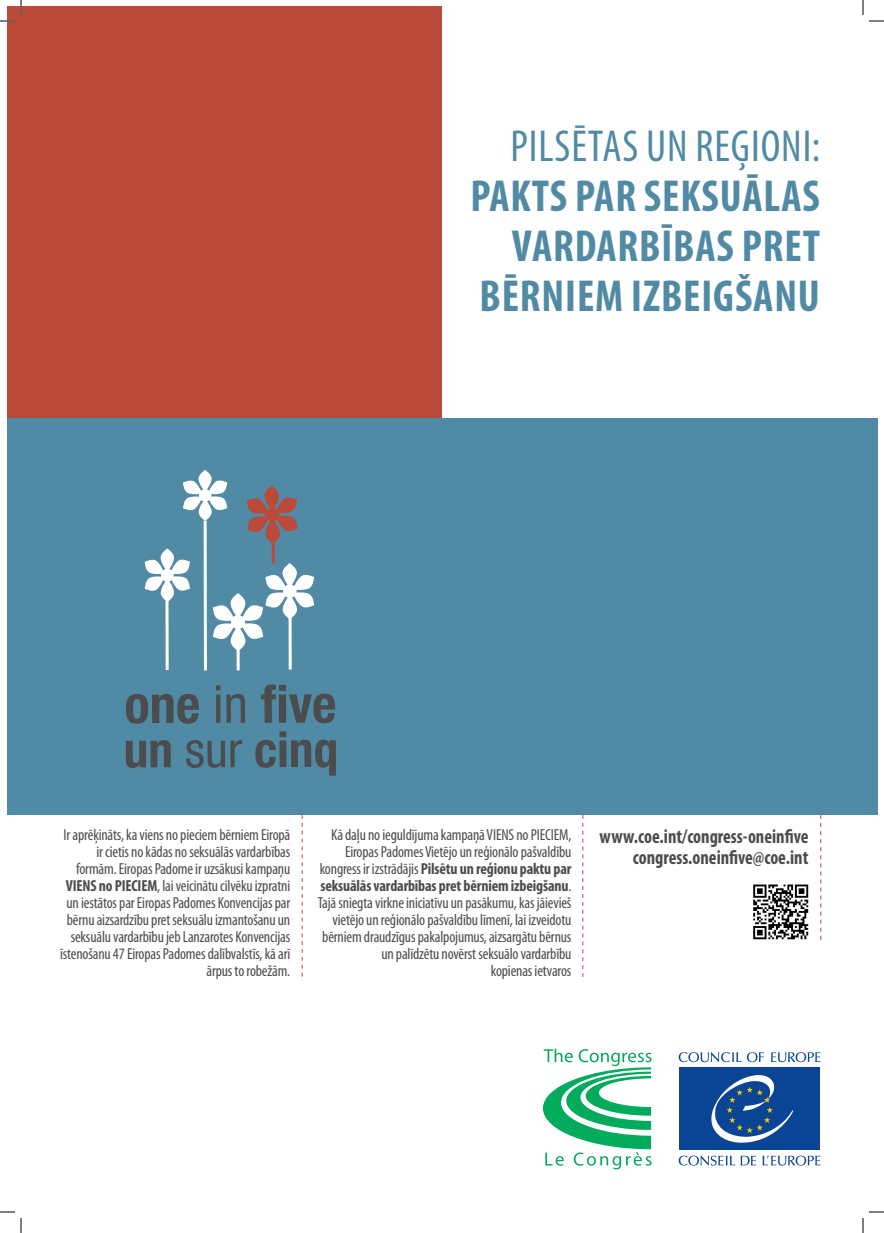
<style>
.page{position:relative;width:884px;height:1233px;background:#fff}
.page>*{position:absolute;margin:0;border:0;box-sizing:border-box;transform-origin:0 0}
.t1{font:700 condensed 45px/50px "Myriad Pro";letter-spacing:.02em;color:#508aa4;text-align:right}
.t2{font:condensed 45px "Myriad Pro";letter-spacing:.02em;color:#508aa4}
.t3{font:700 condensed 20px/21px "Myriad Pro";color:#4b4c4d;text-align:right;scale:.92 1}
.t4{font:condensed 16px/17px "Myriad Pro";letter-spacing:-.01em;color:#4b4c4d;text-align:right}
.s1{font-weight:700}
</style>
<div class="page">
<svg style="left:543px;top:1048px;width:108px;height:121px"></svg>
<svg style="left:771px;top:1052px;width:49px;height:10px"></svg>
<svg style="left:679px;top:1052px;width:85px;height:10px"></svg>
<svg style="left:763px;top:1155px;width:57px;height:10px"></svg>
<svg style="left:741px;top:1155px;width:15px;height:10px"></svg>
<svg style="left:679px;top:1155px;width:56px;height:10px"></svg>
<div style="left:679px;top:1067px;width:141px;height:83px;background:#094594"></div>
<svg style="left:711px;top:1075px;width:83px;height:68px"></svg>
<svg style="left:302px;top:815px;width:1px;height:161px"></svg>
<svg style="left:582px;top:815px;width:1px;height:162px"></svg>
<svg style="left:820px;top:815px;width:1px;height:124px"></svg>
<img style="left:753px;top:884px;width:56px;height:56px">
<div style="left:7px;top:418px;width:870px;height:397px;background:#508aa4"></div>
<div style="left:7px;top:7px;width:434px;height:411px;background:#ba4a3a"></div>
<svg style="left:126px;top:694px;width:73px;height:30px"></svg>
<svg style="left:216px;top:685px;width:4px;height:38px"></svg>
<svg style="left:226px;top:694px;width:19px;height:29px"></svg>
<svg style="left:261px;top:684px;width:74px;height:39px"></svg>
<svg style="left:126px;top:740px;width:45px;height:28px"></svg>
<svg style="left:186px;top:740px;width:56px;height:28px"></svg>
<svg style="left:255px;top:731px;width:81px;height:44px"></svg>
<svg style="left:145px;top:470px;width:169px;height:201px"></svg>
<hr style="left:272px;top:541px;width:3px;height:22px;background:#ba4a3a">
<svg style="left:0;top:1211px;width:15px;height:1px"></svg>
<svg style="left:869px;top:1211px;width:15px;height:1px"></svg>
<svg style="left:0;top:0;width:22px;height:22px"></svg>
<svg style="left:20px;top:1218px;width:2px;height:15px"></svg>
<svg style="left:862px;top:0;width:22px;height:22px"></svg>
<svg style="left:862px;top:1218px;width:2px;height:15px"></svg>
<h1 class="t2" style="left:510px;top:119px;width:312px">PILSĒTAS UN REĢIONI:</h1>
<h1 class="t1" style="left:470px;top:170px;width:351px">PAKTS PAR SEKSUĀLAS<br>VARDARBĪBAS PRET<br>BĒRNIEM IZBEIGŠANU</h1>
<p class="t4" style="left:60px;top:825px;width:232px">Ir aprēķināts, ka viens no pieciem bērniem Eiropā ir cietis no kādas no seksuālās vardarbības formām. Eiropas Padome ir uzsākusi kampaņu <span class="s1">VIENS no PIECIEM</span>, lai veicinātu cilvēku izpratni un iestātos par Eiropas Padomes Konvencijas par bērnu aizsardzību pret seksuālu izmantošanu un seksuālu vardarbību jeb Lanzarotes Konvencijas īstenošanu 47 Eiropas Padomes dalībvalstīs, kā arī ārpus to robežām.</p>
<p class="t3" style="left:600px;top:825px;width:228px">www.coe.int/congress-oneinfive congress.oneinfive@coe.int</p>
<p class="t4" style="left:318px;top:825px;width:255px">Kā daļu no ieguldījuma kampaņā VIENS no PIECIEM, Eiropas Padomes Vietējo un reģionālo pašvaldību kongress ir izstrādājis <span class="s1">Pilsētu un reģionu paktu par seksuālās vardarbības pret bērniem izbeigšanu</span>.<br>Tajā sniegta virkne iniciatīvu un pasākumu, kas jāievieš vietējo un reģionālo pašvaldību līmenī, lai izveidotu bērniem draudzīgus pakalpojumus, aizsargātu bērnus un palīdzētu novērst seksuālo vardarbību<br>kopienas ietvaros</p>
</div>
